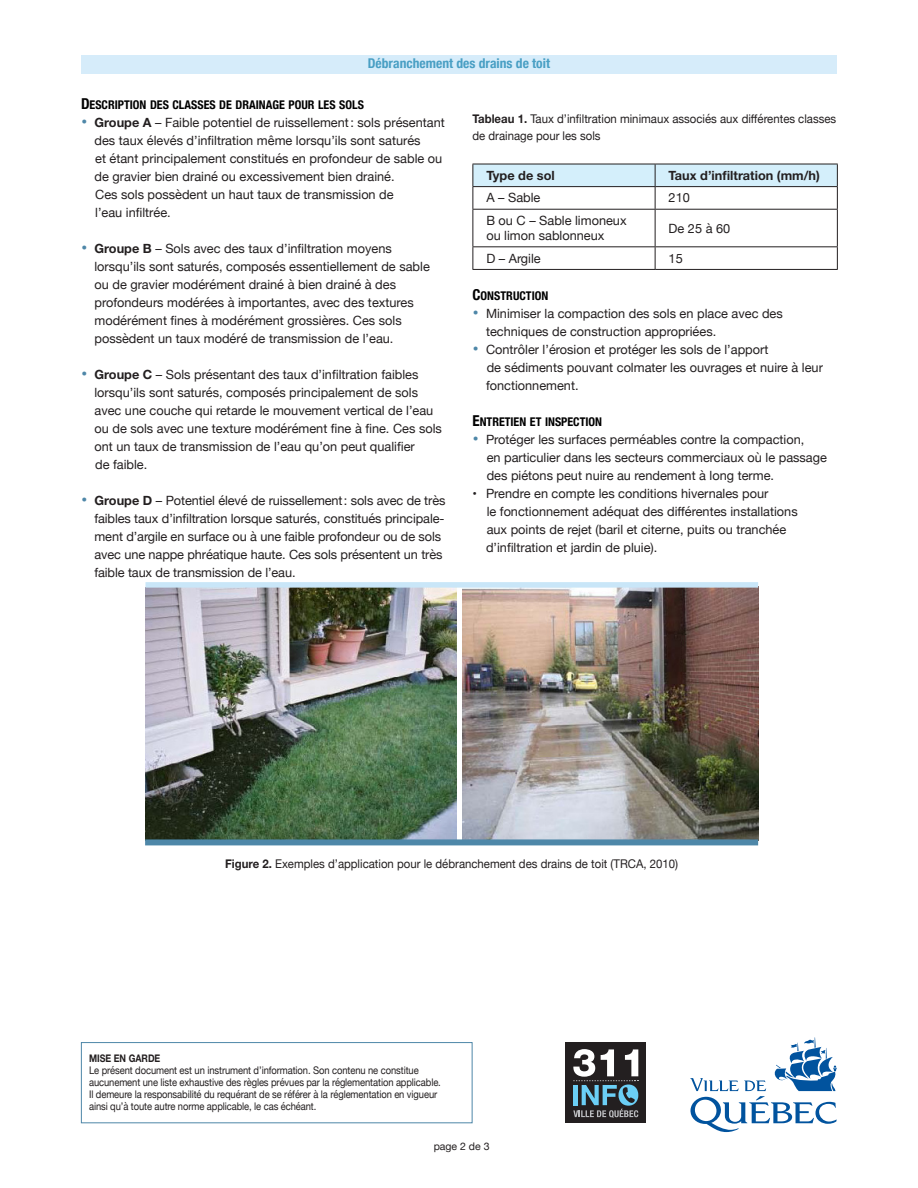
<style>
.page{position:relative;width:918px;height:1188px;background:#fff}
.page>*{position:absolute;margin:0;border:0;box-sizing:border-box;transform-origin:0 0}
._9_Entete_de_page{font:700 condensed 13.5px "Helvetica Neue";color:#499fc4}
._3_Texte_Bullet{font:12.75px/18px "Helvetica Neue";color:#231f20}
._11_Tableau{font:12.75px/15px "Helvetica Neue";color:#231f20}
._11_Tableau-2{font:700 12.75px "Helvetica Neue";color:#231f20}
._5_Figure{font:12px/16.5px "Helvetica Neue";color:#231f20;scale:.95 1}
._1_Titre{font:12px "Helvetica Neue Condensed Bold SC800";color:#000}
._4_Suite_Bas_de_page{font:10.5px/12px "Helvetica Neue";letter-spacing:-.01em;color:#231f20;scale:.89 1}
.t1{font:700 10.5px "Helvetica Neue";color:#231f20;scale:.85 1}
._4_Suite_Bas_de_page-2{font:10.5px "Helvetica Neue";letter-spacing:-.01em;color:#231f20}
.s1{font-size:15px}
.s2{font-size:18px;color:#4e87a8}
.s3{font-weight:700}
</style>
<div class="page">
<div style="left:81px;top:1042px;width:391px;height:81px;border:1px solid #4e87a8"></div>
<svg style="left:690px;top:1037px;width:147px;height:95px"></svg>
<div style="left:566px;top:1042px;width:80px;height:81px;background:#231f20"></div>
<svg style="left:573px;top:1049px;width:65px;height:69px"></svg>
<div style="left:81px;top:55px;width:756px;height:18px;background:#d6ecfa"></div>
<svg style="left:472px;top:164px;width:366px;height:45px"></svg>
<hr style="left:472px;top:209px;width:183px;height:1px;background:#231f20">
<hr style="left:472px;top:210px;width:1px;height:36px;background:#231f20">
<hr style="left:655px;top:209px;width:183px;height:1px;background:#231f20">
<hr style="left:655px;top:210px;width:1px;height:36px;background:#231f20">
<hr style="left:837px;top:210px;width:1px;height:36px;background:#231f20">
<hr style="left:472px;top:246px;width:183px;height:1px;background:#231f20">
<svg style="left:472px;top:247px;width:1px;height:22px"></svg>
<hr style="left:655px;top:246px;width:183px;height:1px;background:#231f20">
<svg style="left:655px;top:247px;width:1px;height:22px"></svg>
<svg style="left:837px;top:247px;width:1px;height:22px"></svg>
<hr style="left:472px;top:269px;width:183px;height:1px;background:#231f20">
<hr style="left:655px;top:269px;width:183px;height:1px;background:#231f20">
<img style="left:146px;top:588px;width:310px;height:251px">
<img style="left:463px;top:588px;width:295px;height:251px">
<div style="left:146px;top:582px;width:612px;height:6px;background:#c9e6f8"></div>
<div style="left:145px;top:839px;width:613px;height:6px;background:#4e87a8"></div>
<p class="_9_Entete_de_page" style="left:368px;top:52px;width:184px">Débranchement des drains de toit</p>
<p class="_1_Titre" style="left:81px;top:95px;width:284px"><span class="s1">D</span>ESCRIPTION DES CLASSES DE DRAINAGE POUR LES SOLS</p>
<p class="_3_Texte_Bullet" style="left:94px;top:114px;width:352px;text-indent:-14px"><span class="s2">•</span> <span class="s3">Groupe A</span> – Faible potentiel de ruissellement: sols présentant des taux élevés d’infiltration même lorsqu’ils sont saturés</p>
<p class="_3_Texte_Bullet" style="left:94px;top:150px;width:349px">et étant principalement constitués en profondeur de sable ou de gravier bien drainé ou excessivement bien drainé.</p>
<p class="_3_Texte_Bullet" style="left:95px;top:186px;width:300px">Ces sols possèdent un haut taux de transmission de</p>
<p class="_3_Texte_Bullet" style="left:95px;top:204px;width:77px">l’eau infiltrée.</p>
<p class="_3_Texte_Bullet" style="left:94px;top:240px;width:337px;text-indent:-14px"><span class="s2">•</span> <span class="s3">Groupe B</span> – Sols avec des taux d’infiltration moyens lorsqu’ils sont saturés, composés essentiellement de sable ou de gravier modérément drainé à bien drainé à des profondeurs modérées à importantes, avec des textures modérément fines à modérément grossières. Ces sols possèdent un taux modéré de transmission de l’eau.</p>
<p class="_3_Texte_Bullet" style="left:94px;top:366px;width:349px;text-indent:-14px"><span class="s2">•</span> <span class="s3">Groupe C</span> – Sols présentant des taux d’infiltration faibles lorsqu’ils sont saturés, composés principalement de sols avec une couche qui retarde le mouvement vertical de l’eau ou de sols avec une texture modérément fine à fine. Ces sols ont un taux de transmission de l’eau qu’on peut qualifier</p>
<p class="_3_Texte_Bullet" style="left:95px;top:456px;width:54px">de faible.</p>
<p class="_3_Texte_Bullet" style="left:94px;top:492px;width:352px;text-indent:-14px"><span class="s2">•</span> <span class="s3">Groupe D</span> – Potentiel élevé de ruissellement: sols avec de très faibles taux d’infiltration lorsque saturés, constitués principale&shy;ment d’argile en surface ou à une faible profondeur ou de sols avec une nappe phréatique haute. Ces sols présentent un très faible taux de transmission de l’eau.</p>
<p class="_5_Figure" style="left:472px;top:111px;width:384px"><span class="s3">Tableau 1.</span> Taux d’infiltration minimaux associés aux différentes classes de drainage pour les sols</p>
<p class="_11_Tableau-2" style="left:486px;top:167px;width:70px">Type de sol</p>
<p class="_11_Tableau-2" style="left:669px;top:167px;width:153px">Taux d’infiltration (mm/h)</p>
<p class="_11_Tableau" style="left:486px;top:191px;width:56px">A – Sable</p>
<p class="_11_Tableau" style="left:669px;top:191px;width:23px">210</p>
<p class="_11_Tableau" style="left:486px;top:214px;width:142px">B ou C – Sable limoneux ou limon sablonneux</p>
<p class="_11_Tableau" style="left:669px;top:221px;width:63px">De 25 à 60</p>
<p class="_11_Tableau" style="left:486px;top:251px;width:56px">D – Argile</p>
<p class="_11_Tableau" style="left:669px;top:251px;width:16px">15</p>
<p class="_1_Titre" style="left:472px;top:286px;width:77px"><span class="s1">C</span>ONSTRUCTION</p>
<p class="_3_Texte_Bullet" style="left:486px;top:305px;width:298px;text-indent:-14px"><span class="s2">•</span> Minimiser la compaction des sols en place avec des techniques de construction appropriées.</p>
<p class="_3_Texte_Bullet" style="left:472px;top:341px;width:297px"><span class="s2">•</span> Contrôler l’érosion et protéger les sols de l’apport</p>
<p class="_3_Texte_Bullet" style="left:486px;top:359px;width:338px">de sédiments pouvant colmater les ouvrages et nuire à leur fonctionnement.</p>
<p class="_1_Titre" style="left:472px;top:412px;width:131px"><span class="s1">E</span>NTRETIEN ET INSPECTION</p>
<p class="_3_Texte_Bullet" style="left:472px;top:431px;width:333px"><span class="s2">•</span> Protéger les surfaces perméables contre la compaction,</p>
<p class="_3_Texte_Bullet" style="left:487px;top:449px;width:342px">en particulier dans les secteurs commerciaux où le passage</p>
<p class="_3_Texte_Bullet" style="left:487px;top:467px;width:289px">des piétons peut nuire au rendement à long terme.</p>
<p class="_3_Texte_Bullet" style="left:472px;top:485px;width:297px">• Prendre en compte les conditions hivernales pour</p>
<p class="_3_Texte_Bullet" style="left:487px;top:503px;width:313px">le fonctionnement adéquat des différentes installations</p>
<p class="_3_Texte_Bullet" style="left:486px;top:521px;width:302px">aux points de rejet (baril et citerne, puits ou tranchée d’infiltration et jardin de pluie).</p>
<p class="_5_Figure" style="left:225px;top:856px;width:479px"><span class="s3">Figure 2.</span> Exemples d’application pour le débranchement des drains de toit (TRCA, 2010)</p>
<p class="t1" style="left:89px;top:1052px;width:85px">MISE EN GARDE</p>
<p class="_4_Suite_Bas_de_page" style="left:89px;top:1065px;width:397px">Le présent document est un instrument d’information. Son contenu ne constitue aucunement une liste exhaustive des règles prévues par la réglementation applicable.<br>Il demeure la responsabilité du requérant de se référer à la réglementation en vigueur ainsi qu’à toute autre norme applicable, le cas échéant.</p>
<p class="_4_Suite_Bas_de_page-2" style="left:434px;top:1139px;width:57px">page 2 de 3</p>
</div>
